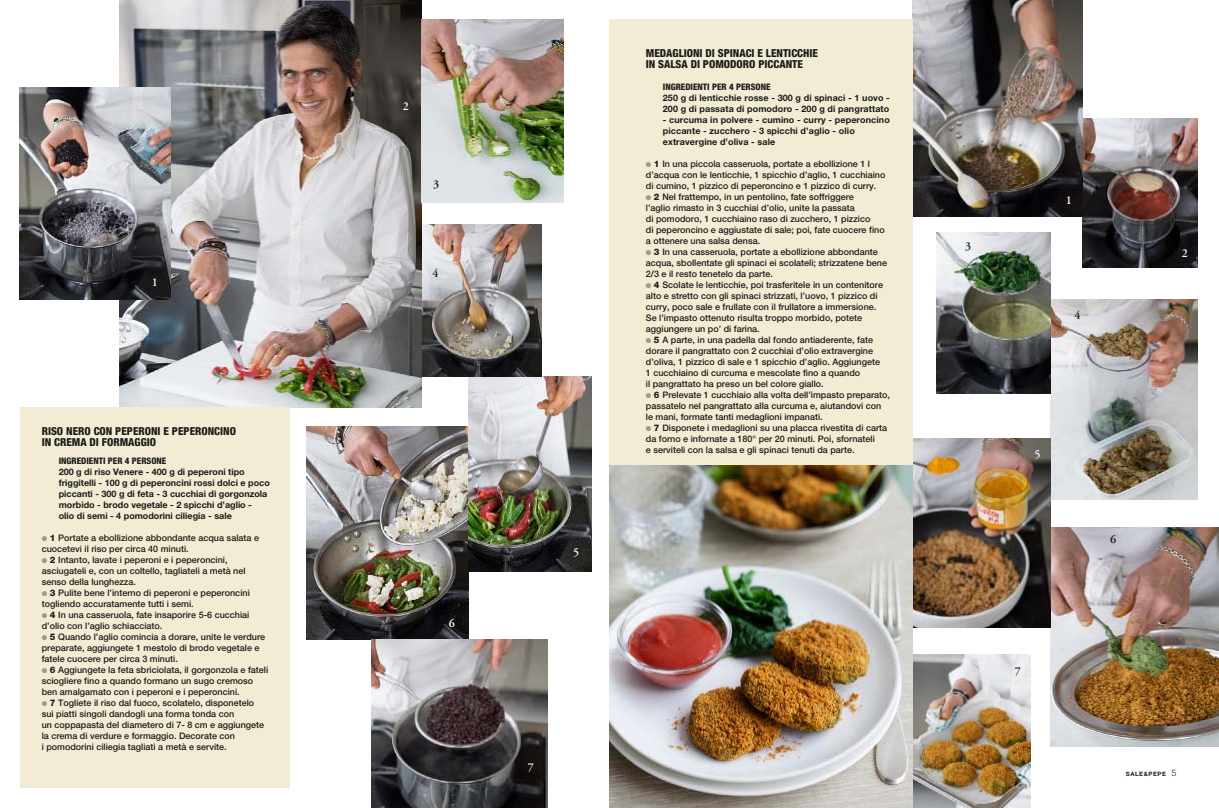
<style>
.page{position:relative;width:1219px;height:808px;background:#fff}
.page>*{position:absolute;margin:0;border:0;box-sizing:border-box;transform-origin:0 0}
.t1{font:600 12px "Adobe Garamond";color:#fff}
.t2{font:600 12px "Adobe Garamond";color:#1a1a18}
.t3{font:800 condensed 11px/11px "Helvetica Neue";color:#1a1a18}
.t4{font:500 9px/11px "Helvetica Neue";color:#1a1a18}
.t5{font:700 9px/11px "Helvetica Neue";letter-spacing:.01em;color:#1a1a18}
.t6{font:800 condensed 9px "Helvetica Neue";color:#1a1a18}
.t7{font:700 6px "Helvetica Neue";letter-spacing:.1em;color:#1a1a18}
.s1{color:#9c9a88}
.s2{font-weight:800}
.s3{font-weight:300;font-size:9px}
</style>
<div class="page">
<img style="left:1051px;top:300px;width:147px;height:200px">
<img style="left:306px;top:426px;width:162px;height:214px">
<img style="left:468px;top:376px;width:124px;height:195px">
<img style="left:421px;top:225px;width:121px;height:151px">
<img style="left:119px;top:0;width:302px;height:408px">
<img style="left:1051px;top:527px;width:168px;height:220px">
<img style="left:913px;top:655px;width:117px;height:153px">
<img style="left:1083px;top:118px;width:115px;height:150px">
<div style="left:937px;top:232px;width:114px;height:168px;background:linear-gradient(to right,#fff,#fff)"></div>
<img style="left:937px;top:232px;width:114px;height:161px">
<img style="left:913px;top:0;width:170px;height:216px">
<img style="left:913px;top:438px;width:138px;height:189px">
<img style="left:421px;top:20px;width:142px;height:182px">
<img style="left:20px;top:88px;width:151px;height:212px">
<div style="left:20px;top:408px;width:269px;height:380px;background:#f3ecd5"></div>
<div style="left:609px;top:20px;width:304px;height:635px;background:#f3ecd5"></div>
<img style="left:609px;top:465px;width:304px;height:343px">
<img style="left:372px;top:640px;width:176px;height:168px">
<h1 class="t1" style="left:152px;top:276px;width:8px">1</h1>
<p class="t3" style="left:42px;top:425px;width:110px">RISO NERO CON PEPERONI</p>
<p class="t3" style="left:164px;top:425px;width:63px">E PEPERONCINO</p>
<p class="t3" style="left:42px;top:436px;width:111px">IN CREMA DI FORMAGGIO</p>
<p class="t6" style="left:59px;top:455px;width:14px">INGRED</p>
<p class="t6" style="left:86px;top:455px;width:28px">IENTI PER</p>
<p class="t6" style="left:125px;top:455px;width:13px">4 PERS</p>
<p class="t6" style="left:151px;top:455px;width:16px">ONE</p>
<p class="t5" style="left:59px;top:466px;width:213px">200 g di riso Venere - 400 g di peperoni tipo friggitelli - 100 g di peperoncini rossi dolci e poco piccanti - 300 g di feta - 3 cucchiai di gorgonzola morbido - brodo vegetale - 2 spicchi d’aglio - olio di semi - 4 pomodorini ciliegia - sale</p>
<p class="t4" style="left:42px;top:532px;width:219px"><span class="s1">●</span> <span class="s2">1</span> Portate a ebollizione abbondante acqua salata e cuocetevi il riso per circa 40 minuti.</p>
<p class="t4" style="left:42px;top:554px;width:205px"><span class="s1">●</span> <span class="s2">2</span> Intanto, lavate i peperoni e i peperoncini, asciugateli e, con un coltello, tagliateli a metà nel senso della lunghezza.</p>
<p class="t4" style="left:42px;top:587px;width:210px"><span class="s1">●</span> <span class="s2">3</span> Pulite bene l’interno di peperoni e peperoncini togliendo accuratamente tutti i semi.</p>
<p class="t4" style="left:42px;top:609px;width:209px"><span class="s1">●</span> <span class="s2">4</span> In una casseruola, fate insaporire 5-6 cucchiai d’olio con l’aglio schiacciato.</p>
<p class="t4" style="left:42px;top:631px;width:225px"><span class="s1">●</span> <span class="s2">5</span> Quando l’aglio comincia a dorare, unite le verdure preparate, aggiungete 1 mestolo di brodo vegetale e fatele cuocere per circa 3 minuti.</p>
<p class="t4" style="left:42px;top:664px;width:228px"><span class="s1">●</span> <span class="s2">6</span> Aggiungete la feta sbriciolata, il gorgonzola e fateli sciogliere fino a quando formano un sugo cremoso ben amalgamato con i peperoni e i peperoncini.</p>
<p class="t4" style="left:42px;top:697px;width:224px"><span class="s1">●</span> <span class="s2">7</span> Togliete il riso dal fuoco, scolatelo, disponetelo sui piatti singoli dandogli una forma tonda con<br>un coppapasta del diametero di 7- 8 cm e aggiungete la crema di verdure e formaggio. Decorate con<br>i pomodorini ciliegia tagliati a metà e servite.</p>
<h1 class="t1" style="left:403px;top:99px;width:8px">2</h1>
<h1 class="t2" style="left:433px;top:178px;width:8px">3</h1>
<h1 class="t2" style="left:432px;top:266px;width:8px">4</h1>
<h1 class="t1" style="left:449px;top:617px;width:8px">6</h1>
<h1 class="t1" style="left:573px;top:545px;width:8px">5</h1>
<p class="t3" style="left:646px;top:47px;width:174px;text-indent:60px">DI SPINACI E LENTICCHI E<br>IN SALSA DI POMO</p>
<p class="t3" style="left:646px;top:47px;width:39px">MEDAGLIONI</p>
<p class="t3" style="left:730px;top:58px;width:74px">DORO PICCANTE</p>
<p class="t6" style="left:663px;top:81px;width:14px">INGRED</p>
<p class="t6" style="left:690px;top:81px;width:28px">IENTI PER</p>
<p class="t6" style="left:729px;top:81px;width:13px">4 PERS</p>
<p class="t6" style="left:756px;top:81px;width:16px">ONE</p>
<p class="t5" style="left:663px;top:92px;width:229px">250 g di lenticchie rosse - 300 g di spinaci - 1 uovo -<br>200 g di passata di pomodoro - 200 g di pangrattato</p>
<p class="t5" style="left:663px;top:114px;width:228px">- curcuma in polvere - cumino - curry - peperoncino piccante - zucchero - 3 spicchi d’aglio - olio extravergine d’oliva - sale</p>
<p class="t4" style="left:646px;top:158px;width:241px"><span class="s1">●</span> <span class="s2">1</span> In una piccola casseruola, portate a ebollizione 1 l d’acqua con le lenticchie, 1 spicchio d’aglio, 1 cucchiaino di cumino, 1 pizzico di peperoncino e 1 pizzico di curry.</p>
<p class="t4" style="left:646px;top:191px;width:240px"><span class="s1">●</span> <span class="s2">2</span> Nel frattempo, in un pentolino, fate soffriggere<br>l’aglio rimasto in 3 cucchiai d’olio, unite la passata<br>di pomodoro, 1 cucchiaino raso di zucchero, 1 pizzico<br>di peperoncino e aggiustate di sale; poi, fate cuocere fino a ottenere una salsa densa.</p>
<p class="t4" style="left:646px;top:246px;width:243px"><span class="s1">●</span> <span class="s2">3</span> In una casseruola, portate a ebollizione abbondante acqua, sbollentate gli spinaci ei scolateli; strizzatene bene<br>2/3 e il resto tenetelo da parte.</p>
<p class="t4" style="left:646px;top:279px;width:239px"><span class="s1">●</span> <span class="s2">4</span> Scolate le lenticchie, poi trasferitele in un contenitore alto e stretto con gli spinaci strizzati, l’uovo, 1 pizzico di curry, poco sale e frullate con il frullatore a immersione.<br>Se l’impasto ottenuto risulta troppo morbido, potete aggiungere un po’ di farina.</p>
<p class="t4" style="left:646px;top:334px;width:236px"><span class="s1">●</span> <span class="s2">5</span> A parte, in una padella dal fondo antiaderente, fate dorare il pangrattato con 2 cucchiai d’olio extravergine d’oliva, 1 pizzico di sale e 1 spicchio d’aglio. Aggiungete 1 cucchiaino di curcuma e mescolate fino a quando<br>il pangrattato ha preso un bel colore giallo.</p>
<p class="t4" style="left:646px;top:389px;width:246px"><span class="s1">●</span> <span class="s2">6</span> Prelevate 1 cucchiaio alla volta dell’impasto preparato, passatelo nel pangrattato alla curcuma e, aiutandovi con le mani, formate tanti medaglioni impanati.</p>
<p class="t4" style="left:646px;top:422px;width:243px"><span class="s1">●</span> <span class="s2">7</span> Disponete i medaglioni su una placca rivestita di carta da forno e infornate a 180° per 20 minuti. Poi, sfornateli<br>e serviteli con la salsa e gli spinaci tenuti da parte.</p>
<h1 class="t1" style="left:528px;top:760px;width:8px">7</h1>
<h1 class="t2" style="left:965px;top:240px;width:8px">3</h1>
<h1 class="t1" style="left:1066px;top:194px;width:8px">1</h1>
<h1 class="t2" style="left:1075px;top:309px;width:8px">4</h1>
<h1 class="t1" style="left:1182px;top:247px;width:8px">2</h1>
<h1 class="t1" style="left:1034px;top:448px;width:8px">5</h1>
<h1 class="t2" style="left:1015px;top:664px;width:8px">7</h1>
<h1 class="t2" style="left:1110px;top:533px;width:8px">6</h1>
<p class="t7" style="left:1126px;top:770px;width:52px">sale&amp;pepe <span class="s3">5</span></p>
</div>
